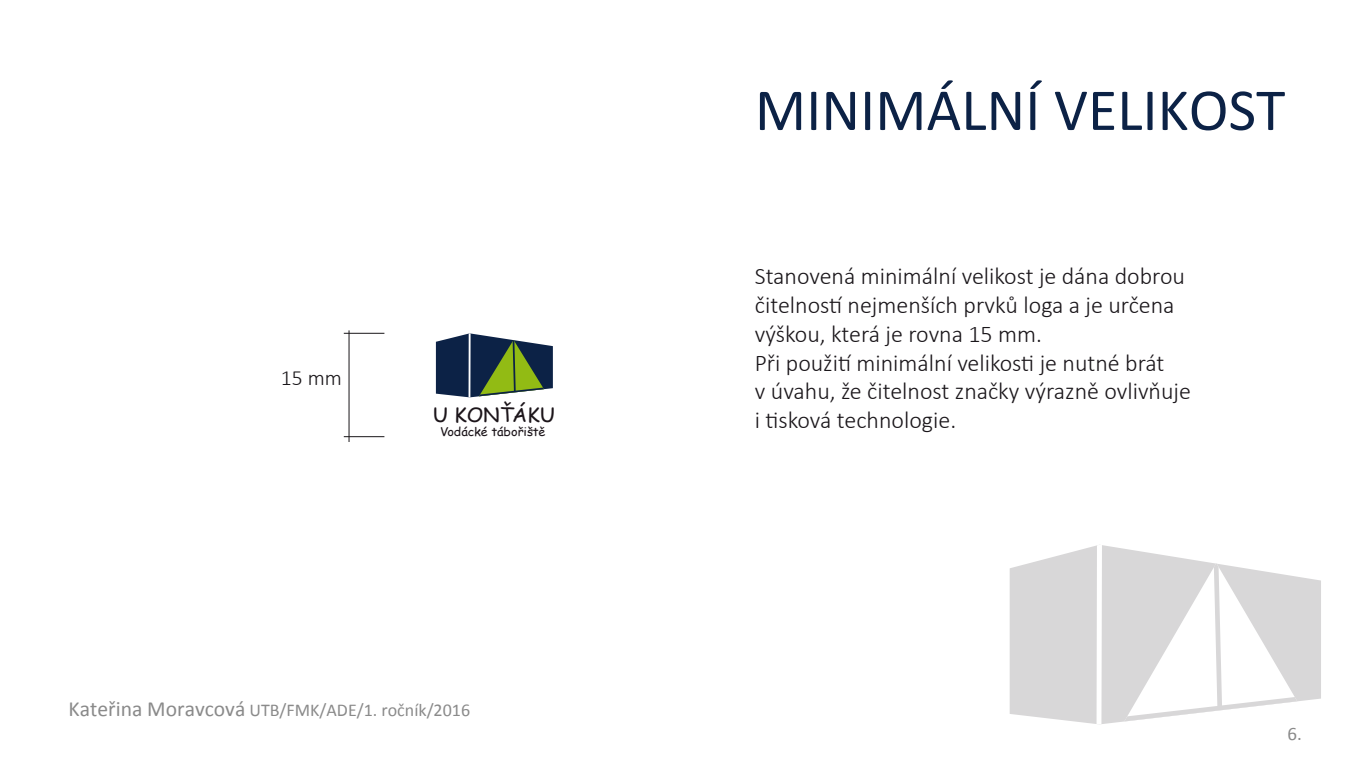
<style>
.page{position:relative;width:1361px;height:766px;background:#fff}
.page>*{position:absolute;margin:0;border:0;box-sizing:border-box;transform-origin:0 0}
.t1{font:60px "Calibri";color:#0c2246}
.t2{font:300 24px/28.8px "Calibri";color:#1a161a}
.t3{font:300 21.6px "Calibri";color:#191619}
.t4{font:19.59px "Comic Sans MS";color:#1c151a;scale:1.05 1}
.t5{font:18.99px "Calibri";color:#8a8a8a}
.t6{font:18px "Calibri";color:#8a8a8a}
.t7{font:11.94px "Comic Sans MS";color:#1c151a;scale:1.05 1}
.s1{font-size:21.6px}
</style>
<div class="page">
<svg style="left:436px;top:333px;width:117px;height:64px;background:#4f655a"></svg>
<hr style="left:344px;top:333px;width:40px;height:1px;background:#191619">
<hr style="left:348px;top:330px;width:1px;height:112px;background:#191619">
<hr style="left:344px;top:436px;width:40px;height:1px;background:#191619">
<svg style="left:1009px;top:545px;width:312px;height:179px"></svg>
<p class="t3" style="left:281px;top:365px;width:62px">15 mm</p>
<h1 class="t1" style="left:755px;top:72px;width:532px">MINIMÁLNÍ VELIKOST</h1>
<p class="t2" style="left:755px;top:261px;width:437px">Stanovená minimální velikost je dána dobrou čitelností nejmenších prvků loga a je určena výškou, která je rovna 15 mm.<br>Při použití minimální velikosti je nutné brát<br>v úvahu, že čitelnost značky výrazně ovlivňuje</p>
<p class="t4" style="left:433px;top:400px;width:118px">U KONŤÁKU</p>
<p class="t2" style="left:755px;top:405px;width:203px">i tisková technologie.</p>
<p class="t7" style="left:440px;top:423px;width:102px">Vodácké tábořiště</p>
<p class="t6" style="left:69px;top:698px;width:403px"><span class="s1">Kateřina Moravcová</span> UTB/FMK/ADE/1. ročník/2016</p>
<p class="t5" style="left:1287px;top:721px;width:16px">6.</p>
</div>
